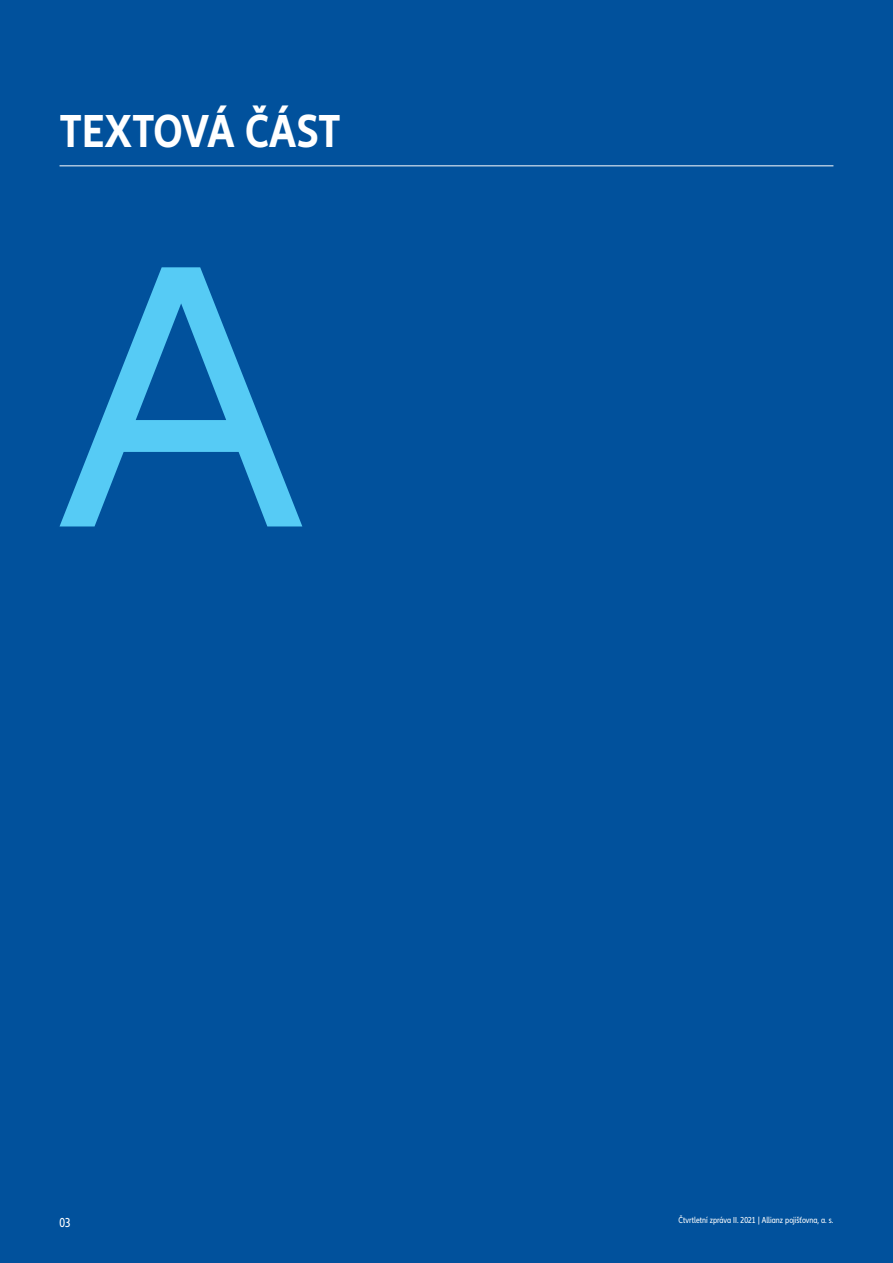
<style>
.page{position:relative;width:893px;height:1263px;background:#01519c}
.page>*{position:absolute;margin:0;border:0;box-sizing:border-box;transform-origin:0 0}
.t1{font:388.5px "Allianz Neo";color:#56cbf5}
.t2{font:700 condensed 48px "Allianz Neo";color:#fff}
.t3{font:condensed 13.5px "Allianz Neo";color:#fff}
.t4{font:condensed 9px "Allianz Neo";color:#fff}
</style>
<div class="page">
<hr style="left:60px;top:165px;width:773px;height:1px;background:#fff">
<h2 class="t2" style="left:60px;top:103px;width:283px">TEXTOVÁ ČÁST</h2>
<h1 class="t1" style="left:60px;top:176px;width:244px">A</h1>
<h3 class="t3" style="left:60px;top:1214px;width:13px">03</h3>
<p class="t4" style="left:679px;top:1215px;width:156px">Čtvrtletní zpráva II. 2021 | Allianz pojišťovna, a. s.</p>
</div>
